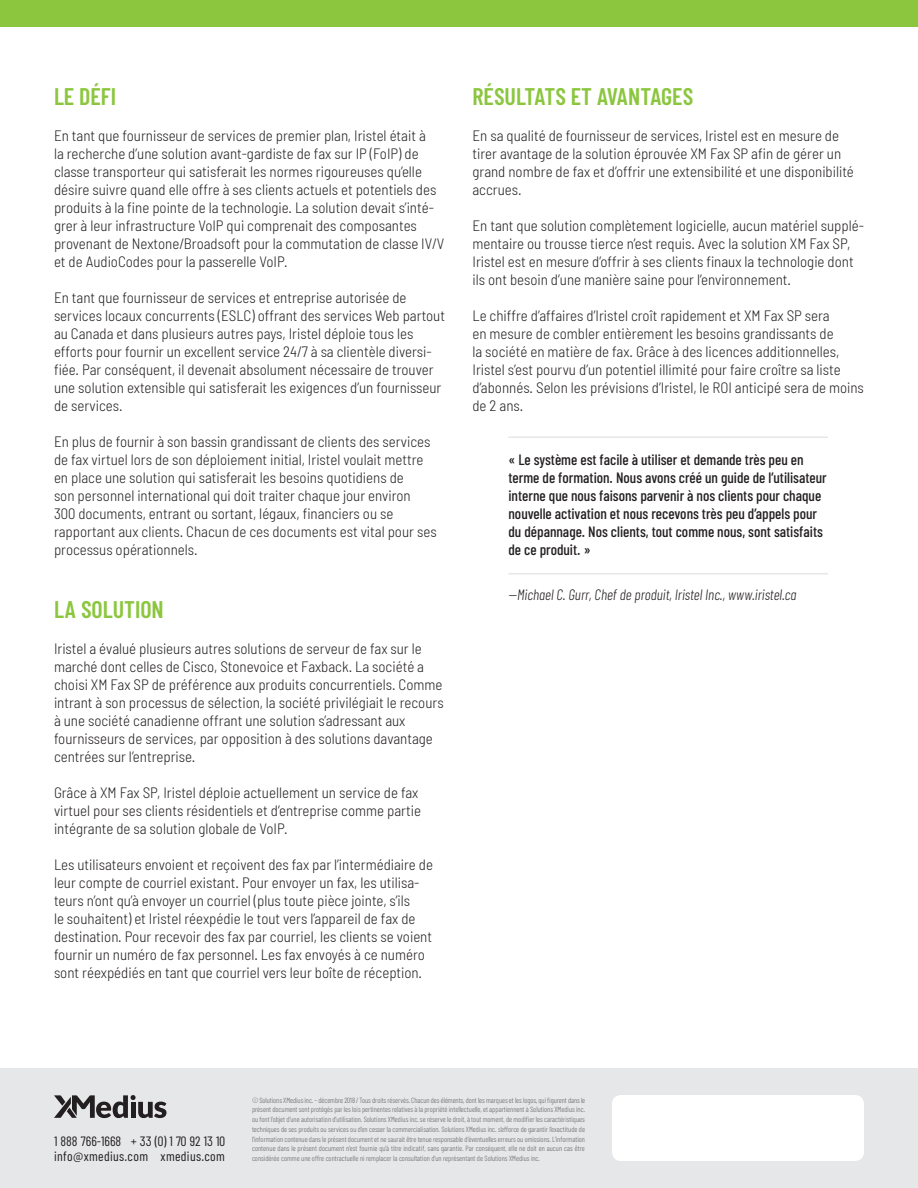
<style>
.page{position:relative;width:918px;height:1188px;background:#fff}
.page>*{position:absolute;margin:0;border:0;box-sizing:border-box;transform-origin:0 0}
.XM-H3-D-Next{font:600 24px "Barlow Condensed";color:#8bc63e}
.XM-H3-D{font:600 24px "Barlow Condensed";color:#8bc63e}
.XM-Txt{font:300 semi-condensed 15px/18px "Barlow";color:#231f20}
.XM-Txt-Citation{font:500 15px/18px "Barlow Condensed";color:#231f20}
.XM-Txt-Citation-Name{font:italic 300 15px "Barlow Condensed";color:#231f20}
.t1{font:13.5px/15px "Barlow Condensed";letter-spacing:.025em;color:#231f20}
.t2{font:300 7.5px/9.8px "Barlow Condensed";color:#636366;text-align:justify}
</style>
<div class="page">
<div style="left:0;top:0;width:918px;height:27px;background:#8bc63e"></div>
<div style="left:0;top:1068px;width:918px;height:120px;background:#e6e7e9"></div>
<div style="left:612px;top:1095px;width:252px;height:66px;background:#fff;border-radius:9px"></div>
<svg style="left:54px;top:1095px;width:112px;height:23px"></svg>
<hr style="left:508px;top:436px;width:320px;height:2px;background:#e6e7e9">
<hr style="left:508px;top:573px;width:320px;height:1px;background:#e6e7e9">
<p class="XM-H3-D-Next" style="left:54px;top:81px;width:64px">LE DÉFI</p>
<p class="XM-Txt" style="left:54px;top:126px;width:392px">En tant que fournisseur de services de premier plan, Iristel était à<br>la recherche d’une solution avant-gardiste de fax sur IP (FoIP) de classe transporteur qui satisferait les normes rigoureuses qu’elle désire suivre quand elle offre à ses clients actuels et potentiels des produits à la fine pointe de la technologie. La solution devait s’inté&shy;grer à leur infrastructure VoIP qui comprenait des composantes provenant de Nextone/Broadsoft pour la commutation de classe IV/V et de AudioCodes pour la passerelle VoIP.</p>
<p class="XM-Txt" style="left:54px;top:288px;width:393px">En tant que fournisseur de services et entreprise autorisée de services locaux concurrents (ESLC) offrant des services Web partout au Canada et dans plusieurs autres pays, Iristel déploie tous les efforts pour fournir un excellent service 24/7 à sa clientèle diversi&shy;fiée. Par conséquent, il devenait absolument nécessaire de trouver une solution extensible qui satisferait les exigences d’un fournisseur de services.</p>
<p class="XM-Txt" style="left:54px;top:432px;width:384px">En plus de fournir à son bassin grandissant de clients des services de fax virtuel lors de son déploiement initial, Iristel voulait mettre en place une solution qui satisferait les besoins quotidiens de<br>son personnel international qui doit traiter chaque jour environ<br>300 documents, entrant ou sortant, légaux, financiers ou se rapportant aux clients. Chacun de ces documents est vital pour ses processus opérationnels.</p>
<p class="XM-H3-D" style="left:54px;top:594px;width:111px">LA SOLUTION</p>
<p class="XM-Txt" style="left:54px;top:639px;width:391px">Iristel a évalué plusieurs autres solutions de serveur de fax sur le marché dont celles de Cisco, Stonevoice et Faxback. La société a choisi XM Fax SP de préférence aux produits concurrentiels. Comme intrant à son processus de sélection, la société privilégiait le recours à une société canadienne offrant une solution s’adressant aux fournisseurs de services, par opposition à des solutions davantage centrées sur l’entreprise.</p>
<p class="XM-Txt" style="left:54px;top:783px;width:369px">Grâce à XM Fax SP, Iristel déploie actuellement un service de fax virtuel pour ses clients résidentiels et d’entreprise comme partie intégrante de sa solution globale de VoIP.</p>
<p class="XM-Txt" style="left:54px;top:855px;width:381px">Les utilisateurs envoient et reçoivent des fax par l’intermédiaire de leur compte de courriel existant. Pour envoyer un fax, les utilisa&shy;teurs n’ont qu’à envoyer un courriel (plus toute pièce jointe, s’ils<br>le souhaitent) et Iristel réexpédie le tout vers l’appareil de fax de destination. Pour recevoir des fax par courriel, les clients se voient fournir un numéro de fax personnel. Les fax envoyés à ce numéro sont réexpédiés en tant que courriel vers leur boîte de réception.</p>
<p class="XM-H3-D-Next" style="left:472px;top:81px;width:222px">RÉSULTATS ET AVANTAGES</p>
<p class="XM-Txt" style="left:472px;top:126px;width:383px">En sa qualité de fournisseur de services, Iristel est en mesure de tirer avantage de la solution éprouvée XM Fax SP afin de gérer un grand nombre de fax et d’offrir une extensibilité et une disponibilité accrues.</p>
<p class="XM-Txt" style="left:472px;top:216px;width:393px">En tant que solution complètement logicielle, aucun matériel supplé&shy;mentaire ou trousse tierce n’est requis. Avec la solution XM Fax SP, Iristel est en mesure d’offrir à ses clients finaux la technologie dont ils ont besoin d’une manière saine pour l’environnement.</p>
<p class="XM-Txt" style="left:472px;top:306px;width:393px">Le chiffre d’affaires d’Iristel croît rapidement et XM Fax SP sera<br>en mesure de combler entièrement les besoins grandissants de<br>la société en matière de fax. Grâce à des licences additionnelles, Iristel s’est pourvu d’un potentiel illimité pour faire croître sa liste d’abonnés. Selon les prévisions d’Iristel, le ROI anticipé sera de moins de 2 ans.</p>
<p class="XM-Txt-Citation" style="left:508px;top:450px;width:320px">« Le système est facile à utiliser et demande très peu en terme de formation. Nous avons créé un guide de l’utilisateur interne que nous faisons parvenir à nos clients pour chaque nouvelle activation et nous recevons très peu d’appels pour du dépannage. Nos clients, tout comme nous, sont satisfaits de ce produit. »</p>
<p class="XM-Txt-Citation-Name" style="left:508px;top:585px;width:290px">—Michael C. Gurr, Chef de produit, Iristel Inc., www.iristel.ca</p>
<p class="t1" style="left:54px;top:1133px;width:173px">1 888 766-1668 + 33 (0) 1 70 92 13 10 info@xmedius.com xmedius.com</p>
<p class="t2" style="left:252px;top:1095px;width:335px">© Solutions XMedius inc. – décembre 2018 / Tous droits réservés. Chacun des éléments, dont les marques et les logos, qui figurent dans le présent document sont protégés par les lois pertinentes relatives à la propriété intellectuelle, et appartiennent à Solutions XMedius inc. ou font l’objet d’une autorisation d’utilisation. Solutions XMedius inc. se réserve le droit, à tout moment, de modifier les caractéristiques techniques de ses produits ou services ou d’en cesser la commercialisation. Solutions XMedius inc. s’efforce de garantir l’exactitude de l’information contenue dans le présent document et ne saurait être tenue responsable d’éventuelles erreurs ou omissions. L’information contenue dans le présent document n’est fournie qu’à titre indicatif, sans garantie. Par conséquent, elle ne doit en aucun cas être considérée comme une offre contractuelle ni remplacer la consultation d’un représentant de Solutions XMedius inc.</p>
</div>
